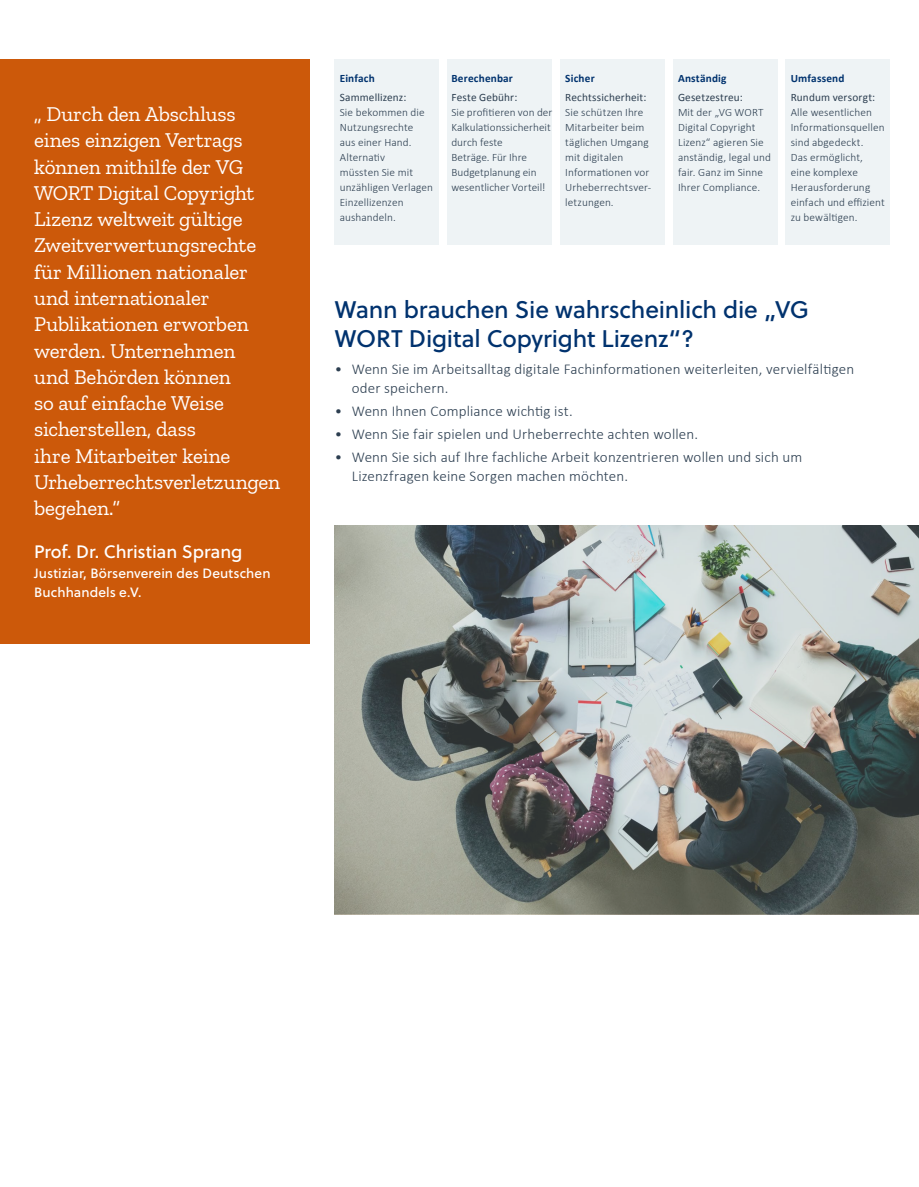
<style>
.page{position:relative;width:919px;height:1187px;background:#fff}
.page>*{position:absolute;margin:0;border:0;box-sizing:border-box;transform-origin:0 0}
.t1{font:24px/28.8px "Soleil";letter-spacing:-.01em;color:#00326e}
.t2{font:21px/26.2px "Zilla Slab";letter-spacing:-.01em;color:#fff}
.t3{font:18px "Soleil";letter-spacing:-.005em;color:#fff}
.t4{font:300 15px/18.8px "Calibri";letter-spacing:.01em;color:#2c3e50}
.t5{font:13.5px/19.5px "Soleil";letter-spacing:.005em;color:#fff}
.t6{font:300 11.25px/15px "Calibri";letter-spacing:.01em;color:#2c3e50}
.t7{font:11.25px "Calibri";letter-spacing:.01em;color:#2c3e50}
.t8{font:700 11.25px "Calibri";letter-spacing:.015em;color:#00326e}
</style>
<div class="page">
<div style="left:334px;top:60px;width:105px;height:184px;background:#eef3f5"></div>
<div style="left:447px;top:60px;width:104px;height:184px;background:#eef3f5"></div>
<div style="left:560px;top:60px;width:104px;height:184px;background:#eef3f5"></div>
<div style="left:673px;top:60px;width:104px;height:184px;background:#eef3f5"></div>
<div style="left:785px;top:60px;width:104px;height:184px;background:#eef3f5"></div>
<div style="left:0;top:60px;width:309px;height:583px;background:#cc590a"></div>
<img style="left:334px;top:525px;width:584px;height:389px">
<p class="t2" style="left:34px;top:101px;width:248px">„ Durch den Abschluss eines einzigen Vertrags können mithilfe der VG<br>WORT Digital Copyright<br>Lizenz weltweit gültige<br>Zweitverwertungsrechte für Millionen nationaler und internationaler<br>Publikationen erworben werden. Unternehmen<br>und Behörden können<br>so auf einfache Weise sicherstellen, dass<br>ihre Mitarbeiter keine<br>Urheberrechtsverletzungen begehen.“</p>
<h3 class="t3" style="left:34px;top:538px;width:210px">Prof. Dr. Christian Sprang</h3>
<p class="t5" style="left:34px;top:563px;width:238px">Justiziar, Börsenverein des Deutschen<br>Buchhandels e.V.</p>
<p class="t8" style="left:340px;top:71px;width:37px">Einfach</p>
<p class="t7" style="left:340px;top:90px;width:68px">Sammellizenz:</p>
<p class="t6" style="left:340px;top:104px;width:95px">Sie bekommen die<br>Nutzungsrechte<br>aus einer Hand.<br>Alternativ<br>müssten Sie mit unzähligen Verlagen<br>Einzellizenzen aushandeln.</p>
<p class="t8" style="left:451px;top:71px;width:63px">Berechenbar</p>
<p class="t7" style="left:451px;top:90px;width:67px">Feste Gebühr:</p>
<p class="t6" style="left:451px;top:104px;width:102px">Sie profitieren von der<br>Kalkulationssicherheit durch feste<br>Beträge. Für Ihre<br>Budgetplanung ein wesentlicher Vorteil!</p>
<p class="t8" style="left:565px;top:71px;width:31px">Sicher</p>
<p class="t7" style="left:565px;top:90px;width:83px">Rechtssicherheit:</p>
<p class="t6" style="left:565px;top:104px;width:87px">Sie schützen Ihre<br>Mitarbeiter beim täglichen Umgang mit digitalen<br>Informationen vor<br>Urheberrechtsver&shy;letzungen.</p>
<p class="t8" style="left:678px;top:71px;width:50px">Anständig</p>
<p class="t7" style="left:678px;top:90px;width:66px">Gesetzestreu:</p>
<p class="t6" style="left:678px;top:104px;width:94px">Mit der „VG WORT<br>Digital Copyright<br>Lizenz“ agieren Sie anständig, legal und fair. Ganz im Sinne<br>Ihrer Compliance.</p>
<p class="t8" style="left:790px;top:71px;width:55px">Umfassend</p>
<p class="t7" style="left:790px;top:90px;width:86px">Rundum versorgt:</p>
<p class="t6" style="left:790px;top:104px;width:96px">Alle wesentlichen<br>Informationsquellen sind abgedeckt.<br>Das ermöglicht, eine komplexe<br>Herausforderung einfach und effizient zu bewältigen.</p>
<h1 class="t1" style="left:334px;top:294px;width:476px">Wann brauchen Sie wahrscheinlich die „VG<br>WORT Digital Copyright Lizenz“?</h1>
<h3 class="t4" style="left:351px;top:359px;width:504px;text-indent:-17px">• Wenn Sie im Arbeitsalltag digitale Fachinformationen weiterleiten, vervielfältigen oder speichern.</h3>
<h3 class="t4" style="left:334px;top:401px;width:239px">• Wenn Ihnen Compliance wichtig ist.</h3>
<h3 class="t4" style="left:334px;top:424px;width:365px">• Wenn Sie fair spielen und Urheberrechte achten wollen.</h3>
<h3 class="t4" style="left:351px;top:447px;width:452px;text-indent:-17px">• Wenn Sie sich auf Ihre fachliche Arbeit konzentrieren wollen und sich um<br>Lizenzfragen keine Sorgen machen möchten.</h3>
</div>
